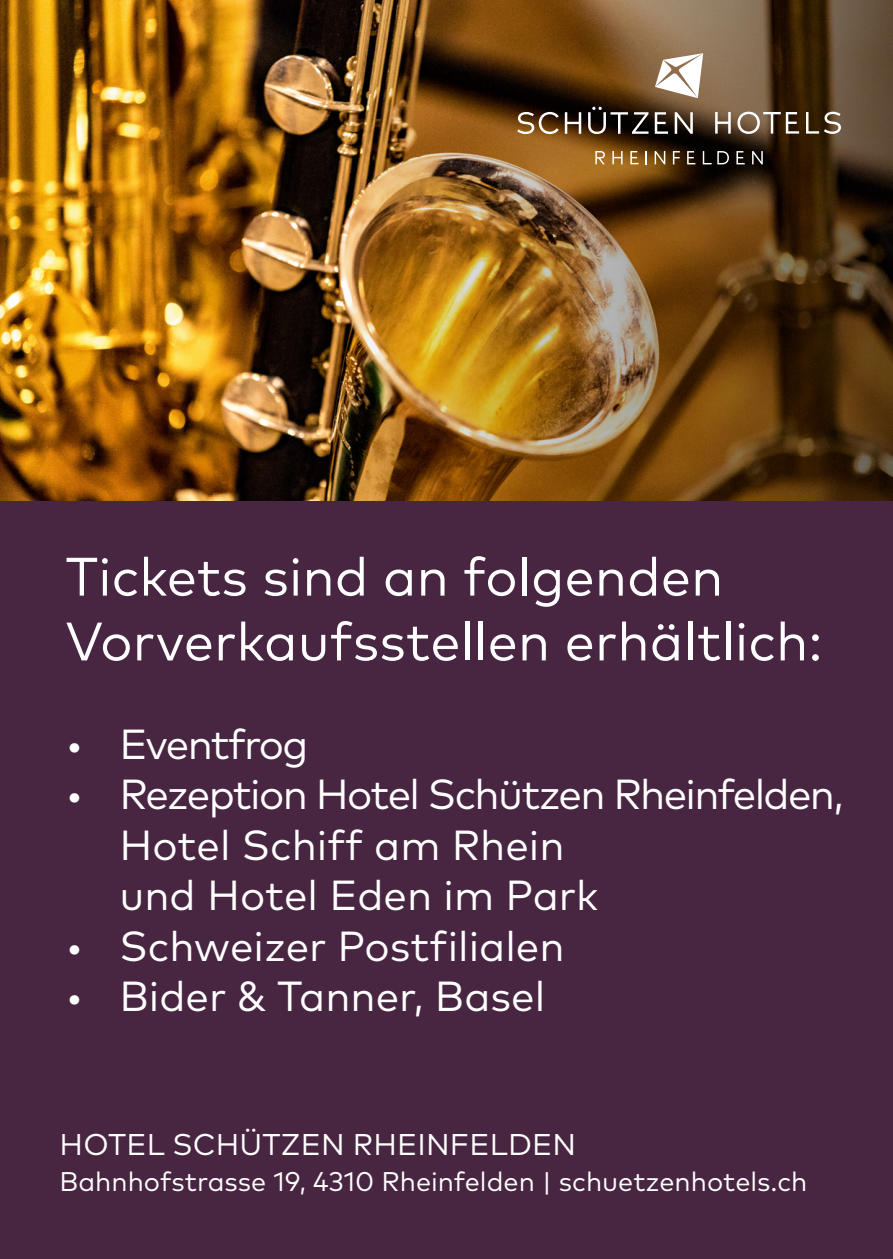
<style>
.page{position:relative;width:893px;height:1259px;background:#fff}
.page>*{position:absolute;margin:0;border:0;box-sizing:border-box;transform-origin:0 0}
.t1{font:54px "Mark OT";color:#fff}
.t2{font:42px/50.4px "Mark OT";letter-spacing:-.035em;color:#fff}
.t3{font:42px "Mark OT";color:#fff}
.t4{font:42px "Mark OT";letter-spacing:-.045em;color:#fff}
.t5{font:30px "Mark OT";letter-spacing:.005em;color:#fff}
.Einf__Abs{font:27px "Mark OT";color:#fff}
</style>
<div class="page">
<img style="left:0;top:0;width:340px;height:502px">
<img style="left:340px;top:0;width:553px;height:502px">
<div style="left:0;top:502px;width:893px;height:757px;background:#482641"></div>
<svg style="left:655px;top:53px;width:48px;height:45px"></svg>
<svg style="left:655px;top:112px;width:13px;height:22px"></svg>
<svg style="left:675px;top:112px;width:18px;height:22px"></svg>
<svg style="left:565px;top:112px;width:16px;height:22px"></svg>
<svg style="left:517px;top:112px;width:42px;height:22px"></svg>
<svg style="left:588px;top:107px;width:60px;height:27px"></svg>
<svg style="left:715px;top:112px;width:16px;height:22px"></svg>
<svg style="left:737px;top:112px;width:62px;height:22px"></svg>
<svg style="left:806px;top:112px;width:35px;height:22px"></svg>
<svg style="left:612px;top:151px;width:10px;height:13px"></svg>
<svg style="left:646px;top:151px;width:1px;height:13px"></svg>
<svg style="left:655px;top:151px;width:10px;height:13px"></svg>
<svg style="left:703px;top:151px;width:26px;height:13px"></svg>
<svg style="left:752px;top:151px;width:11px;height:13px"></svg>
<svg style="left:630px;top:151px;width:9px;height:13px"></svg>
<svg style="left:687px;top:151px;width:8px;height:13px"></svg>
<svg style="left:736px;top:151px;width:9px;height:13px"></svg>
<svg style="left:673px;top:151px;width:7px;height:13px"></svg>
<svg style="left:595px;top:151px;width:10px;height:13px"></svg>
<p class="t1" style="left:65px;top:543px;width:659px">Tickets sind an folgenden</p>
<p class="t1" style="left:65px;top:608px;width:758px">Vorverkaufsstellen erhältlich:</p>
<p class="t4" style="left:65px;top:718px;width:244px">• Eventfrog</p>
<p class="t2" style="left:119px;top:768px;width:726px;text-indent:-54px">• Rezeption Hotel Schützen Rheinfelden,<br>Hotel Schiff am Rhein<br>und Hotel Eden im Park</p>
<p class="t3" style="left:65px;top:920px;width:501px">• Schweizer Postfilialen</p>
<p class="t3" style="left:65px;top:970px;width:481px">• Bider &amp; Tanner, Basel</p>
<p class="t5" style="left:60px;top:1126px;width:518px">HOTEL SCHÜTZEN RHEINFELDEN</p>
<p class="Einf__Abs" style="left:60px;top:1165px;width:749px">Bahnhofstrasse 19, 4310 Rheinfelden | schuetzenhotels.ch</p>
</div>
